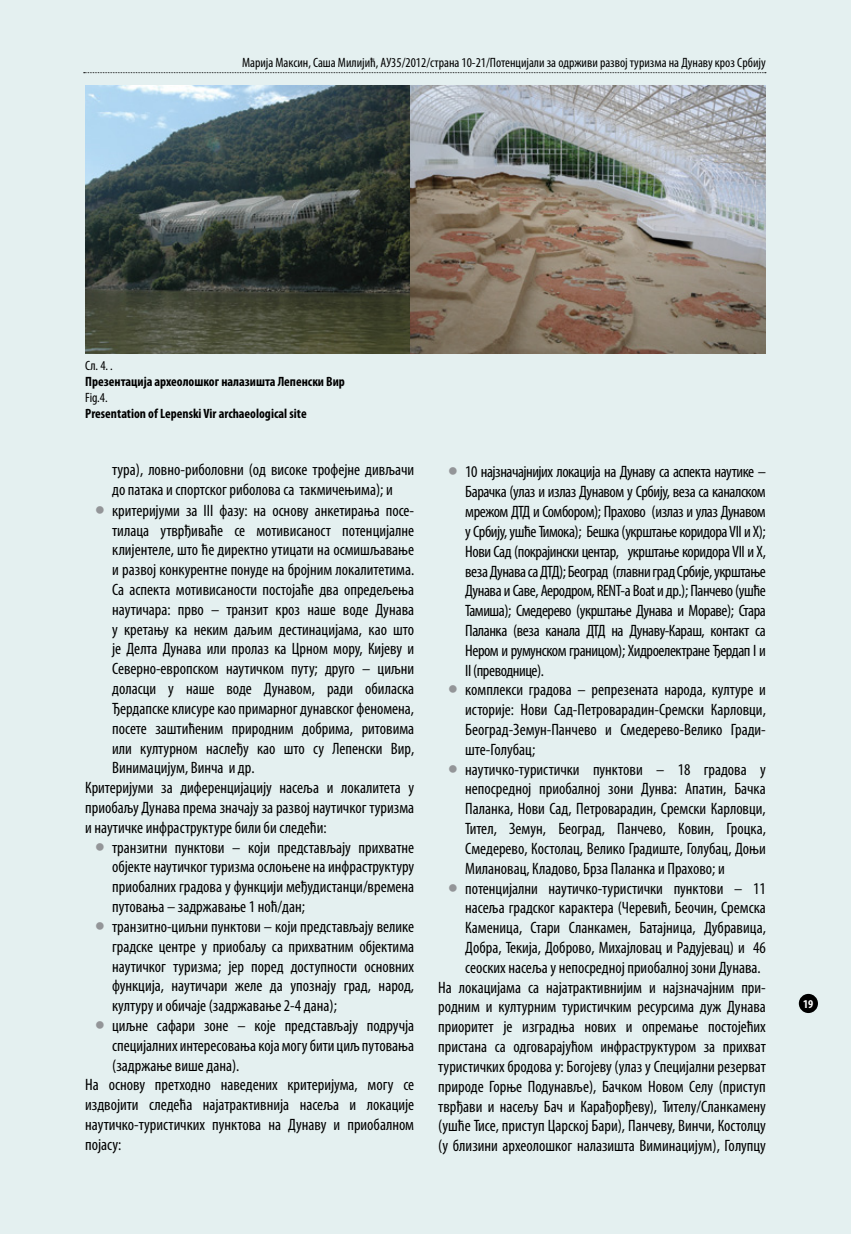
<style>
.page{position:relative;width:851px;height:1234px;background:#fff}
.page>*{position:absolute;margin:0;border:0;box-sizing:border-box;transform-origin:0 0}
.t1{font:condensed 16.5px/19.8px "Myriad Pro";color:#000;text-align:justify}
.t2{font:condensed 13.5px "Myriad Pro";color:#000}
.t3{font:700 condensed 13.5px "Myriad Pro";color:#000}
.t4{font:700 condensed 12px "Myriad Pro";color:#fff}
.s1{color:#939598}
</style>
<div class="page">
<div style="left:0;top:0;width:850px;height:1233px;background:#e4f0f0"></div>
<div style="left:798px;top:993px;width:19px;height:19px;background:#000;border-radius:50%"></div>
<svg style="left:84px;top:72px;width:681px;height:1px"></svg>
<img style="left:410px;top:86px;width:355px;height:268px">
<img style="left:85px;top:86px;width:325px;height:268px">
<p class="t2" style="left:242px;top:55px;width:525px">Марија Максин, Саша Милијић, АУ35/2012/страна 10-21/Потенцијали за одрживи развој туризма на дунаву кроз србију</p>
<p class="t2" style="left:85px;top:357px;width:29px">Сл. 4. .</p>
<p class="t3" style="left:85px;top:373px;width:261px">Презентација археолошког налазишта Лепенски Вир</p>
<p class="t2" style="left:85px;top:389px;width:24px">Fig.4.</p>
<p class="t3" style="left:85px;top:405px;width:223px">Presentation of Lepenski Vir archaeological site</p>
<p class="t1" style="left:112px;top:459px;width:303px">тура), ловно-риболовни (од високе трофејне дивљачи до патака и спортског риболова са такмичењима); и</p>
<p class="t1" style="left:95px;top:500px;width:319px"><span class="s1">•</span> критеријуми за III фазу: на основу анкетирања посе-</p>
<p class="t1" style="left:112px;top:520px;width:303px">тилаца утврђиваће се мотивисаност потенцијалне</p>
<p class="t1" style="left:112px;top:539px;width:303px">клијентеле, што ће директно утицати на осмишљавање</p>
<p class="t1" style="left:112px;top:559px;width:303px">и развој конкурентне понуде на бројним локалитетима.</p>
<p class="t1" style="left:112px;top:579px;width:303px">Са аспекта мотивисаности постојаће два опредељења</p>
<p class="t1" style="left:112px;top:599px;width:303px">наутичара: прво – транзит кроз наше воде Дунава</p>
<p class="t1" style="left:112px;top:619px;width:303px">у кретању ка неким даљим дестинацијама, као што</p>
<p class="t1" style="left:112px;top:638px;width:303px">је Делта Дунава или пролаз ка Црном мору, Кијеву и</p>
<p class="t1" style="left:112px;top:658px;width:303px">Северно-европском наутичком путу; друго – циљни</p>
<p class="t1" style="left:112px;top:678px;width:303px">доласци у наше воде Дунавом, ради обиласка</p>
<p class="t1" style="left:112px;top:698px;width:303px">Ђердапске клисуре као примарног дунавског феномена,</p>
<p class="t1" style="left:112px;top:718px;width:303px">посете заштићеним природним добрима, ритовима</p>
<p class="t1" style="left:112px;top:737px;width:303px">или културном наслеђу као што су Лепенски Вир,</p>
<p class="t1" style="left:112px;top:757px;width:144px">Винимацијум, Винча и др.</p>
<p class="t1" style="left:85px;top:777px;width:330px">Критеријуми за диференцијацију насеља и локалитета у</p>
<p class="t1" style="left:85px;top:797px;width:330px">приобаљу Дунава према значају за развој наутичког туризма</p>
<p class="t1" style="left:85px;top:817px;width:243px">и наутичке инфраструктуре били би следећи:</p>
<p class="t1" style="left:112px;top:836px;width:303px;text-indent:-17px"><span class="s1">•</span> транзитни пунктови – који представљају прихватне објекте наутичког туризма ослоњене на инфраструктуру приобалних градова у функцији међудистанци/времена путовања – задржавање 1 ноћ/дан;</p>
<p class="t1" style="left:112px;top:916px;width:303px;text-indent:-17px"><span class="s1">•</span> транзитно-циљни пунктови – који представљају велике градске центре у приобаљу са прихватним објектима наутичког туризма; јер поред доступности основних функција, наутичари желе да упознају град, народ, културу и обичаје (задржавање 2-4 дана);</p>
<p class="t1" style="left:95px;top:1015px;width:320px"><span class="s1">•</span> циљне сафари зоне – које представљају подручја</p>
<p class="t1" style="left:112px;top:1034px;width:303px">специјалних интересовања која могу бити циљ путовања</p>
<p class="t1" style="left:112px;top:1054px;width:129px">(задржање више дана).</p>
<p class="t1" style="left:85px;top:1074px;width:330px">На основу претходно наведених критеријума, могу се</p>
<p class="t1" style="left:85px;top:1094px;width:330px">издвојити следећа најатрактивнија насеља и локације</p>
<p class="t1" style="left:85px;top:1114px;width:330px">наутичко-туристичких пунктова на Дунаву и приобалном</p>
<p class="t1" style="left:85px;top:1133px;width:38px">појасу:</p>
<p class="t1" style="left:465px;top:462px;width:302px;text-indent:-17px"><span class="s1">•</span> 10 најзначајнијих локација на Дунаву са аспекта наутике – Барачка (улаз и излаз Дунавом у Србију, веза са каналском мрежом ДТД и Сомбором); Прахово (излаз и улаз Дунавом у Србију, ушће Тимока); Бешка (укрштање коридора VII и Х); Нови Сад (покрајински центар, укрштање коридора VII и Х, веза Дунава са ДТД); Београд (главни град Србије, укрштање Дунава и Саве, Аеродром, RENT-a Boat и др.); Панчево (ушће Тамиша); Смедерево (укрштање Дунава и Мораве); Стара Паланка (веза канала ДТД на Дунаву-Караш, контакт са Нером и румунском границом); Хидроелектране Ђердап I и II (преводнице).</p>
<p class="t1" style="left:465px;top:679px;width:302px;text-indent:-17px"><span class="s1">•</span> комплекси градова – репрезената народа, културе и историје: Нови Сад-Петроварадин-Сремски Карловци, Београд-Земун-Панчево и Смедерево-Велико Гради&shy;ште-Голубац;</p>
<p class="t1" style="left:465px;top:759px;width:302px;text-indent:-17px"><span class="s1">•</span> наутичко-туристички пунктови – 18 градова у непосредној приобалној зони Дунва: Апатин, Бачка Паланка, Нови Сад, Петроварадин, Сремски Карловци, Тител, Земун, Београд, Панчево, Ковин, Гроцка, Смедерево, Костолац, Велико Градиште, Голубац, Доњи Милановац, Кладово, Брза Паланка и Прахово; и</p>
<p class="t1" style="left:448px;top:877px;width:319px"><span class="s1">•</span> потенцијални наутичко-туристички пунктови – 11</p>
<p class="t1" style="left:465px;top:897px;width:302px">насеља градског карактера (Черевић, Беочин, Сремска</p>
<p class="t1" style="left:465px;top:917px;width:302px">Каменица, Стари Сланкамен, Батајница, Дубравица,</p>
<p class="t1" style="left:465px;top:937px;width:302px">Добра, Текија, Доброво, Михајловац и Радујевац) и 46</p>
<p class="t1" style="left:465px;top:957px;width:297px">сеоских насеља у непосредној приобалној зони Дунава.</p>
<p class="t1" style="left:438px;top:976px;width:328px">На локацијама са најатрактивнијим и најзначајним при-</p>
<p class="t1" style="left:438px;top:996px;width:329px">родним и културним туристичким ресурсима дуж Дунава</p>
<p class="t1" style="left:438px;top:1016px;width:329px">приоритет је изградња нових и опремање постојећих</p>
<p class="t1" style="left:438px;top:1036px;width:329px">пристана са одговарајућом инфраструктуром за прихват</p>
<p class="t1" style="left:438px;top:1056px;width:329px">туристичких бродова у: Богојеву (улаз у Специјални резерват</p>
<p class="t1" style="left:438px;top:1075px;width:329px">природе Горње Подунавље), Бачком Новом Селу (приступ</p>
<p class="t1" style="left:438px;top:1095px;width:329px">тврђави и насељу Бач и Карађорђеву), Тителу/Сланкамену</p>
<p class="t1" style="left:438px;top:1115px;width:329px">(ушће Тисе, приступ Царској Бари), Панчеву, Винчи, Костолцу</p>
<p class="t1" style="left:438px;top:1135px;width:329px">(у близини археолошког налазишта Виминацијум), Голупцу</p>
<p class="t4" style="left:803px;top:996px;width:12px">19</p>
</div>
